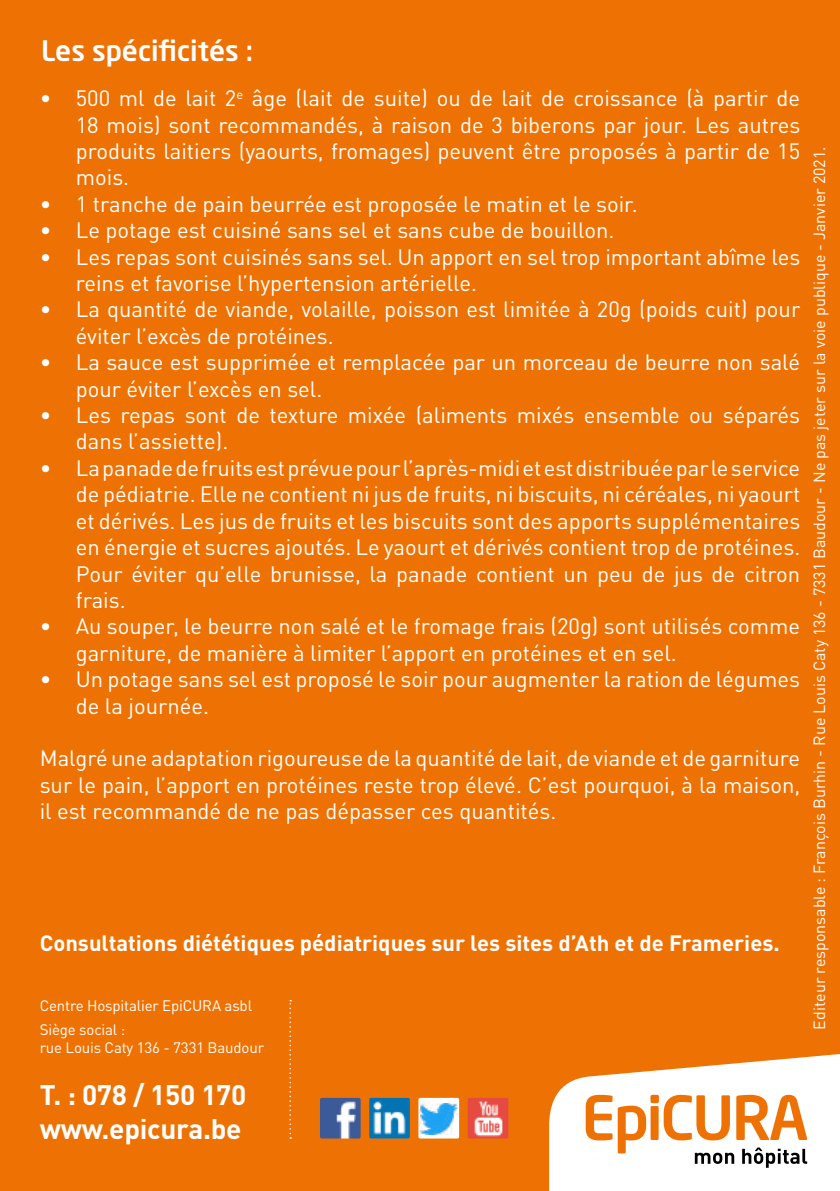
<style>
.page{position:relative;width:840px;height:1191px;background:#fff}
.page>*{position:absolute;margin:0;border:0;box-sizing:border-box;transform-origin:0 0}
.t1{font:700 28px/33.6px "DIN Pro";letter-spacing:-.01em;color:#fff}
.t2{font:28px "Neo Sans Std Medium TR";color:#fff}
.t3{font:22px/26.4px "DIN Pro";color:#fff}
.t4{font:700 22px "DIN Pro";color:#fff}
.t5{font:16px "DIN Pro";color:#fff}
.t6{font:15px/24px "DIN Pro";letter-spacing:-.01em;color:#fff}
</style>
<div class="page">
<div style="left:0;top:0;width:839px;height:1191px;background:#ee7203"></div>
<svg style="left:289px;top:1000px;width:2px;height:138px"></svg>
<img style="left:369px;top:1097px;width:40px;height:41px">
<img style="left:320px;top:1097px;width:40px;height:41px">
<div style="left:418px;top:1097px;width:41px;height:41px;background:#fff;border-radius:2px"></div>
<img style="left:419px;top:1103px;width:38px;height:31px">
<img style="left:467px;top:1098px;width:41px;height:40px">
<svg style="left:549px;top:1054px;width:290px;height:137px;fill:#fff"></svg>
<svg style="left:585px;top:1094px;width:221px;height:73px"></svg>
<p class="t2" style="left:41px;top:33px;width:213px">Les spécificités :</p>
<p class="t3" style="left:76px;top:83px;width:725px;text-align:justify;text-indent:-36px">• 500 ml de lait 2<sup>e</sup> âge (lait de suite) ou de lait de croissance (à partir de 18 mois) sont recommandés, à raison de 3 biberons par jour. Les autres produits laitiers (yaourts, fromages) peuvent être proposés à partir de 15 mois.</p>
<p class="t3" style="left:40px;top:188px;width:599px">• 1 tranche de pain beurrée est proposée le matin et le soir.</p>
<p class="t3" style="left:40px;top:215px;width:576px">• Le potage est cuisiné sans sel et sans cube de bouillon.</p>
<p class="t3" style="left:76px;top:241px;width:725px;text-indent:-36px">• Les repas sont cuisinés sans sel. Un apport en sel trop important abîme les reins et favorise l’hypertension artérielle.</p>
<p class="t3" style="left:76px;top:294px;width:725px;text-indent:-36px">• La quantité de viande, volaille, poisson est limitée à 20g (poids cuit) pour éviter l’excès de protéines.</p>
<p class="t3" style="left:76px;top:347px;width:725px;text-indent:-36px">• La sauce est supprimée et remplacée par un morceau de beurre non salé pour éviter l’excès en sel.</p>
<p class="t3" style="left:76px;top:400px;width:725px;text-indent:-36px">• Les repas sont de texture mixée (aliments mixés ensemble ou séparés dans l’assiette).</p>
<p class="t3" style="left:76px;top:452px;width:725px;text-align:justify;text-indent:-36px">• La panade de fruits est prévue pour l’après-midi et est distribuée par le service de pédiatrie. Elle ne contient ni jus de fruits, ni biscuits, ni céréales, ni yaourt et dérivés. Les jus de fruits et les biscuits sont des apports supplémentaires en énergie et sucres ajoutés. Le yaourt et dérivés contient trop de protéines.<br>Pour éviter qu’elle brunisse, la panade contient un peu de jus de citron frais.</p>
<p class="t3" style="left:76px;top:611px;width:725px;text-indent:-36px">• Au souper, le beurre non salé et le fromage frais (20g) sont utilisés comme garniture, de manière à limiter l’apport en protéines et en sel.</p>
<p class="t3" style="left:76px;top:664px;width:725px;text-indent:-36px">• Un potage sans sel est proposé le soir pour augmenter la ration de légumes de la journée.</p>
<p class="t3" style="left:40px;top:743px;width:761px;text-align:justify">Malgré une adaptation rigoureuse de la quantité de lait, de viande et de garniture sur le pain, l’apport en protéines reste trop élevé. C’est pourquoi, à la maison, il est recommandé de ne pas dépasser ces quantités.</p>
<p class="t4" style="left:40px;top:925px;width:741px">Consultations diététiques pédiatriques sur les sites d’Ath et de Frameries.</p>
<p class="t6" style="left:40px;top:992px;width:214px">Centre Hospitalier EpiCURA asbl<br>Siège social :</p>
<p class="t6" style="left:40px;top:1034px;width:226px">rue Louis Caty 136 - 7331 Baudour</p>
<p class="t1" style="left:40px;top:1074px;width:208px">T. : 078 / 150 170 www.epicura.be</p>
<p class="t5" style="left:806px;top:1029px;width:884px;rotate:-90deg">Editeur responsable : François Burhin - Rue Louis Caty 136 - 7331 Baudour - Ne pas jeter sur la voie publique - Janvier 2021.</p>
</div>
